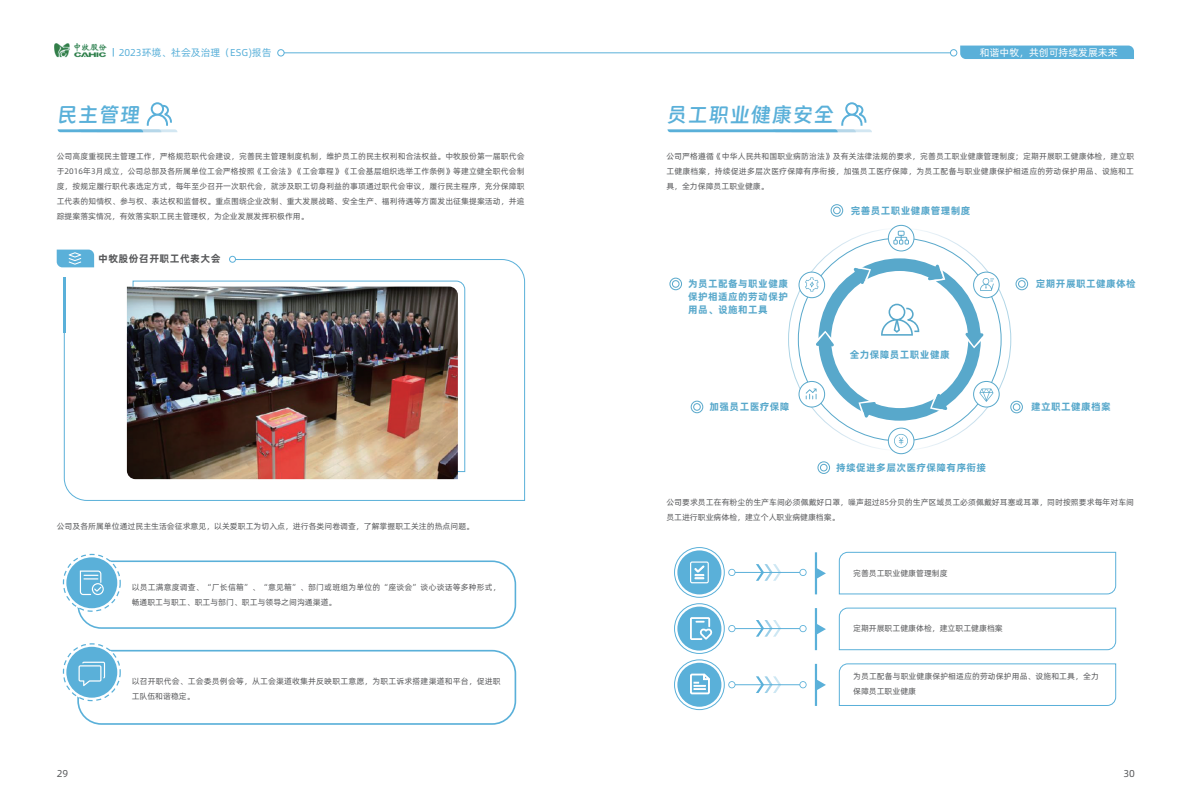
<style>
.page{position:relative;width:1191px;height:808px;background:#fff}
.page>*{position:absolute;margin:0;border:0;box-sizing:border-box;transform-origin:0 0}
.t1{font:21px "Ding Talk Jin Bu Ti";color:#5ab0d9}
.t2{font:10px "Alibaba Pu Hui Ti R";color:#5ab0d9}
.t3{font:10px "Alibaba Pu Hui Ti R";color:#fff}
.t4{font:10px "Alibaba Pu Hui Ti B";letter-spacing:.04em;color:#57585a}
.t5{font:10px "Alibaba Pu Hui Ti R";color:#57585a}
.t6{font:9.8px/12.6px "Alibaba Pu Hui Ti B";letter-spacing:.04em;color:#58a8cb;text-align:justify}
.t7{font:8px/15px "Alibaba Pu Hui Ti R";letter-spacing:.005em;color:#57585a}
</style>
<div class="page">
<svg style="left:64px;top:259px;width:461px;height:242px"></svg>
<hr style="left:63px;top:277px;width:2px;height:56px;background:#5ab0d9">
<div style="left:229px;top:256px;width:7px;height:6px;border:1px solid #5ab0d9;border-radius:50%"></div>
<svg style="left:132px;top:280px;width:333px;height:192px"></svg>
<img style="left:127px;top:287px;width:331px;height:192px">
<svg style="left:58px;top:102px;width:119px;height:30px"></svg>
<div style="left:77px;top:560px;width:439px;height:69px;border:2px solid #5ab0d9;border-radius:23px"></div>
<svg style="left:63px;top:554px;width:57px;height:57px"></svg>
<div style="left:63px;top:554px;width:58px;height:58px;border:1px dashed #5ab0d9;border-radius:50%"></div>
<div style="left:66px;top:557px;width:51px;height:51px;background:#5ab0d9;border-radius:50%"></div>
<svg style="left:80px;top:570px;width:24px;height:25px"></svg>
<div style="left:77px;top:650px;width:439px;height:75px;border:2px solid #5ab0d9;border-radius:23px"></div>
<svg style="left:63px;top:644px;width:57px;height:56px"></svg>
<div style="left:63px;top:643px;width:58px;height:58px;border:1px dashed #5ab0d9;border-radius:50%"></div>
<div style="left:66px;top:647px;width:51px;height:51px;background:#5ab0d9;border-radius:50%"></div>
<svg style="left:79px;top:662px;width:26px;height:24px"></svg>
<svg style="left:667px;top:102px;width:205px;height:30px"></svg>
<img style="left:54px;top:43px;width:53px;height:15px">
<div style="left:960px;top:46px;width:174px;height:13px;background:#5ab0d9"></div>
<hr style="left:284px;top:52px;width:667px;height:1px;background:#5ab0d9">
<div style="left:950px;top:49px;width:7px;height:7px;border:1px solid #5ab0d9;border-radius:50%"></div>
<div style="left:277px;top:49px;width:7px;height:7px;border:1px solid #5ab0d9;border-radius:50%"></div>
<svg style="left:838px;top:551px;width:278px;height:44px"></svg>
<svg style="left:815px;top:552px;width:11px;height:42px"></svg>
<svg style="left:838px;top:607px;width:278px;height:44px"></svg>
<svg style="left:815px;top:608px;width:11px;height:42px"></svg>
<svg style="left:838px;top:663px;width:278px;height:43px"></svg>
<svg style="left:815px;top:664px;width:11px;height:42px"></svg>
<svg style="left:674px;top:547px;width:50px;height:50px"></svg>
<div style="left:674px;top:547px;width:50px;height:50px;border:1px solid #5ab0d9;border-radius:50%"></div>
<div style="left:677px;top:550px;width:44px;height:44px;background:#5ab0d9;border-radius:50%"></div>
<hr style="left:731px;top:572px;width:72px;height:1px;background:#5ab0d9">
<svg style="left:728px;top:569px;width:7px;height:7px"></svg>
<svg style="left:799px;top:569px;width:7px;height:7px"></svg>
<svg style="left:674px;top:604px;width:50px;height:49px"></svg>
<div style="left:674px;top:603px;width:50px;height:51px;border:1px solid #5ab0d9;border-radius:50%"></div>
<div style="left:677px;top:606px;width:44px;height:44px;background:#5ab0d9;border-radius:50%"></div>
<hr style="left:731px;top:628px;width:72px;height:1px;background:#5ab0d9">
<svg style="left:728px;top:625px;width:7px;height:7px"></svg>
<svg style="left:799px;top:625px;width:7px;height:7px"></svg>
<svg style="left:674px;top:660px;width:50px;height:50px"></svg>
<div style="left:674px;top:660px;width:50px;height:50px;border:1px solid #5ab0d9;border-radius:50%"></div>
<div style="left:677px;top:663px;width:44px;height:44px;background:#5ab0d9;border-radius:50%"></div>
<hr style="left:731px;top:684px;width:72px;height:1px;background:#5ab0d9">
<svg style="left:728px;top:681px;width:7px;height:7px"></svg>
<svg style="left:799px;top:681px;width:7px;height:7px"></svg>
<svg style="left:690px;top:673px;width:20px;height:21px"></svg>
<svg style="left:690px;top:561px;width:19px;height:22px"></svg>
<svg style="left:690px;top:617px;width:22px;height:23px"></svg>
<svg style="left:756px;top:564px;width:25px;height:17px"></svg>
<svg style="left:756px;top:620px;width:25px;height:17px"></svg>
<svg style="left:756px;top:676px;width:25px;height:17px"></svg>
<div style="left:888px;top:225px;width:26px;height:26px;border:1px solid #58a8cb;border-radius:50%"></div>
<div style="left:888px;top:428px;width:26px;height:26px;border:1px solid #58a8cb;border-radius:50%"></div>
<svg style="left:788px;top:228px;width:223px;height:223px"></svg>
<div style="left:669px;top:278px;width:13px;height:12px;border:1px solid #58a8cb;border-radius:50%"></div>
<div style="left:672px;top:280px;width:7px;height:7px;border:1px solid #58a8cb;border-radius:50%"></div>
<div style="left:691px;top:401px;width:12px;height:12px;border:1px solid #58a8cb;border-radius:50%"></div>
<div style="left:693px;top:403px;width:7px;height:7px;border:1px solid #58a8cb;border-radius:50%"></div>
<div style="left:1010px;top:401px;width:12px;height:12px;border:1px solid #58a8cb;border-radius:50%"></div>
<div style="left:1013px;top:403px;width:7px;height:8px;border:1px solid #58a8cb;border-radius:50%"></div>
<div style="left:831px;top:204px;width:12px;height:12px;border:1px solid #58a8cb;border-radius:50%"></div>
<div style="left:833px;top:207px;width:7px;height:7px;border:1px solid #58a8cb;border-radius:50%"></div>
<div style="left:817px;top:462px;width:13px;height:12px;border:1px solid #58a8cb;border-radius:50%"></div>
<div style="left:820px;top:464px;width:7px;height:7px;border:1px solid #58a8cb;border-radius:50%"></div>
<div style="left:1015px;top:278px;width:13px;height:12px;border:1px solid #58a8cb;border-radius:50%"></div>
<div style="left:1018px;top:280px;width:7px;height:7px;border:1px solid #58a8cb;border-radius:50%"></div>
<svg style="left:57px;top:250px;width:37px;height:17px"></svg>
<p class="t2" style="left:119px;top:45px;width:154px">2023环境、社会及治理（ESG)报告</p>
<p class="t3" style="left:979px;top:45px;width:139px">和谐中牧，共创可持续发展未来</p>
<h1 class="t1" style="left:57px;top:98px;width:85px">民主管理</h1>
<p class="t7" style="left:57px;top:148px;width:469px;text-align:justify">公司高度重视民主管理工作，严格规范职代会建设，完善民主管理制度机制，维护员工的民主权利和合法权益。中牧股份第一届职代会于2016年3月成立，公司总部及各所属单位工会严格按照《工会法》《工会章程》《工会基层组织选举工作条例》等建立健全职代会制度，按规定履行职代表选定方式，每年至少召开一次职代会，就涉及职工切身利益的事项通过职代会审议，履行民主程序，充分保障职工代表的知情权、参与权、表达权和监督权。重点围绕企业改制、重大发展战略、安全生产、福利待遇等方面发出征集提案活动，并追踪提案落实情况，有效落实职工民主管理权，为企业发展发挥积极作用。</p>
<p class="t4" style="left:98px;top:251px;width:124px">中牧股份召开职工代表大会</p>
<p class="t7" style="left:57px;top:519px;width:419px">公司及各所属单位通过民主生活会征求意见，以关爱职工为切入点，进行各类问卷调查，了解掌握职工关注的热点问题。</p>
<p class="t7" style="left:132px;top:579px;width:370px">以员工满意度调查、“厂长信箱”、“意见箱”、部门或班组为单位的“座谈会”谈心谈话等多种形式，畅通职工与职工、职工与部门、职工与领导之间沟通渠道。</p>
<p class="t7" style="left:132px;top:673px;width:370px">以召开职代会、工会委员例会等，从工会渠道收集并反映职工意愿，为职工诉求搭建渠道和平台，促进职工队伍和谐稳定。</p>
<h1 class="t1" style="left:666px;top:98px;width:169px">员工职业健康安全</h1>
<p class="t7" style="left:666px;top:148px;width:469px;text-align:justify">公司严格遵循《中华人民共和国职业病防治法》及有关法律法规的要求，完善员工职业健康管理制度；定期开展职工健康体检，建立职工健康档案，持续促进多层次医疗保障有序衔接，加强员工医疗保障，为员工配备与职业健康保护相适应的劳动保护用品、设施和工具，全力保障员工职业健康。</p>
<p class="t6" style="left:850px;top:204px;width:121px">完善员工职业健康管理制度</p>
<p class="t6" style="left:688px;top:277px;width:101px">为员工配备与职业健康保护相适应的劳动保护用品、设施和工具</p>
<p class="t6" style="left:1036px;top:277px;width:101px">定期开展职工健康体检</p>
<p class="t6" style="left:849px;top:347px;width:101px">全力保障员工职业健康</p>
<p class="t6" style="left:709px;top:400px;width:81px">加强员工医疗保障</p>
<p class="t6" style="left:1031px;top:400px;width:81px">建立职工健康档案</p>
<p class="t6" style="left:836px;top:461px;width:151px">持续促进多层次医疗保障有序衔接</p>
<p class="t7" style="left:666px;top:495px;width:469px">公司要求员工在有粉尘的生产车间必须佩戴好口罩，噪声超过85分贝的生产区域员工必须佩戴好耳塞或耳罩，同时按照要求每年对车间员工进行职业病体检，建立个人职业病健康档案。</p>
<p class="t7" style="left:853px;top:565px;width:96px">完善员工职业健康管理制度</p>
<p class="t7" style="left:853px;top:621px;width:151px">定期开展职工健康体检，建立职工健康档案</p>
<p class="t7" style="left:853px;top:668px;width:247px">为员工配备与职业健康保护相适应的劳动保护用品、设施和工具，全力保障员工职业健康</p>
<p class="t5" style="left:57px;top:766px;width:13px">29</p>
<p class="t5" style="left:1123px;top:766px;width:13px">30</p>
</div>
